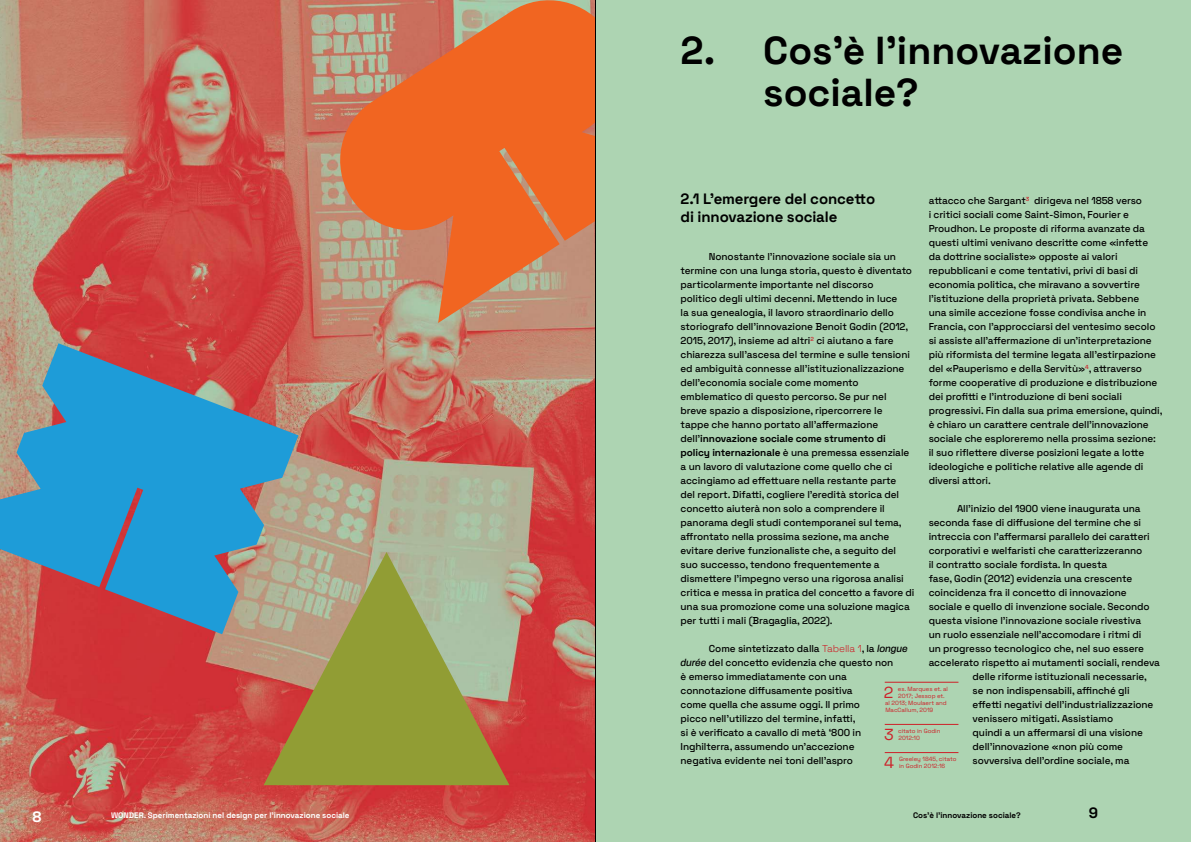
<style>
.page{position:relative;width:1191px;height:842px;background:#fff}
.page>*{position:absolute;margin:0;border:0;box-sizing:border-box;transform-origin:0 0}
.t1{font:700 39px/42px "Space Grotesk";color:#000}
.t2{font:16px "Space Grotesk";color:#cd2028}
.t3{font:700 15px/18px "Space Grotesk";letter-spacing:-.01em;color:#000}
.t4{font:700 15px "Space Grotesk";color:#fff}
.t5{font:500 10px/14px "Space Grotesk";letter-spacing:-.01em;color:#000}
.t6{font:700 8px "Space Grotesk";color:#fff}
.t7{font:700 8px "Space Grotesk";color:#000}
.t8{font:6px/7px "Space Grotesk";color:#cd2028}
.s1{font-weight:700}
.s2{font-weight:300;color:#cd2028}
.s3{font-family:"Archivo";font-style:italic}
</style>
<div class="page">
<div style="left:595px;top:0;width:596px;height:842px;background:#add4b2"></div>
<img style="left:0;top:0;width:595px;height:842px">
<svg style="left:330px;top:0;width:265px;height:323px;background:#da7947"></svg>
<svg style="left:263px;top:552px;width:246px;height:233px;background:#a29d5b"></svg>
<svg style="left:0;top:343px;width:298px;height:291px;background:#6388a5"></svg>
<hr style="left:884px;top:682px;width:74px;height:1px;background:#cd2028">
<hr style="left:884px;top:724px;width:74px;height:1px;background:#cd2028">
<hr style="left:884px;top:752px;width:74px;height:1px;background:#cd2028">
<hr style="left:595px;top:0;width:1px;height:842px;background:#000">
<h1 class="t1" style="left:763px;top:33px;width:361px;text-indent:-83px">2. Cos’è l’innovazione sociale?</h1>
<h3 class="t3" style="left:680px;top:189px;width:196px">2.1 L’emergere del conce琀琀o di innovazione sociale</h3>
<p class="t5" style="left:680px;top:249px;width:235px;text-indent:28px">Nonostante l’innovazione sociale sia un termine con una lunga storia, questo è diventato particolarmente importante nel discorso<br>politico degli ultimi decenni. Me琀琀endo in luce<br>la sua genealogia, il lavoro straordinario dello storiografo dell’innovazione Benoit Godin (2012, 2015, 2017), insieme ad altri<sup>2</sup> ci aiutano a fare chiarezza sull’ascesa del termine e sulle tensioni ed ambiguità connesse all’istituzionalizzazione dell’economia sociale come momento emblematico di questo percorso. Se pur nel breve spazio a disposizione, ripercorrere le<br>tappe che hanno portato all’a昀昀ermazione dell’<span class="s1">innovazione sociale come strumento di policy internazionale</span> è una premessa essenziale a un lavoro di valutazione come quello che ci accingiamo ad e昀昀e琀琀uare nella restante parte<br>del report. Difa琀琀i, cogliere l’eredità storica del conce琀琀o aiuterà non solo a comprendere il panorama degli studi contemporanei sul tema,<br>a昀昀rontato nella prossima sezione, ma anche evitare derive funzionaliste che, a seguito del suo successo, tendono frequentemente a<br>disme琀琀ere l’impegno verso una rigorosa analisi critica e messa in pratica del conce琀琀o a favore di una sua promozione come una soluzione magica per tu琀琀i i mali (Bragaglia, 2022).</p>
<p class="t5" style="left:680px;top:641px;width:229px;text-indent:28px">Come sintetizzato dalla <span class="s2">Tabella 1</span>, la <span class="s3">longue durée</span> del conce琀琀o evidenzia che questo non<br>è emerso immediatamente con una connotazione di昀昀usamente positiva<br>come quella che assume oggi. Il primo<br>picco nell’utilizzo del termine, infa琀琀i,<br>si è veri昀椀cato a cavallo di metà ‘800 in Inghilterra, assumendo un’accezione<br>negativa evidente nei toni dell’aspro</p>
<p class="t5" style="left:928px;top:193px;width:235px">a琀琀acco che Sargant<sup>3</sup> dirigeva nel 1858 verso<br>i critici sociali come Saint-Simon, Fourier e Proudhon. Le proposte di riforma avanzate da questi ultimi venivano descri琀琀e come «infe琀琀e da do琀琀rine socialiste» opposte ai valori repubblicani e come tentativi, privi di basi di economia politica, che miravano a sovvertire l’istituzione della proprietà privata. Sebbene<br>una simile accezione fosse condivisa anche in Francia, con l’approcciarsi del ventesimo secolo si assiste all’a昀昀ermazione di un’interpretazione più riformista del termine legata all’estirpazione del «Pauperismo e della Servitù»<sup>4</sup>, a琀琀raverso forme cooperative di produzione e distribuzione dei pro昀椀琀琀i e l’introduzione di beni sociali progressivi. Fin dalla sua prima emersione, quindi, è chiaro un cara琀琀ere centrale dell’innovazione sociale che esploreremo nella prossima sezione: il suo ri昀氀e琀琀ere diverse posizioni legate a lo琀琀e ideologiche e politiche relative alle agende di diversi a琀琀ori.</p>
<p class="t5" style="left:957px;top:501px;width:185px">All’inizio del 1900 viene inaugurata una</p>
<p class="t5" style="left:928px;top:515px;width:214px">seconda fase di di昀昀usione del termine che si</p>
<p class="t5" style="left:928px;top:529px;width:223px">intreccia con l’a昀昀ermarsi parallelo dei cara琀琀eri</p>
<p class="t5" style="left:928px;top:543px;width:215px">corporativi e welfaristi che cara琀琀erizzeranno</p>
<p class="t5" style="left:928px;top:557px;width:180px">il contra琀琀o sociale fordista. In questa</p>
<p class="t5" style="left:928px;top:571px;width:205px">fase, Godin (2012) evidenzia una crescente</p>
<p class="t5" style="left:928px;top:585px;width:199px">coincidenza fra il conce琀琀o di innovazione</p>
<p class="t5" style="left:928px;top:599px;width:222px">sociale e quello di invenzione sociale. Secondo</p>
<p class="t5" style="left:928px;top:613px;width:214px">questa visione l’innovazione sociale rivestiva</p>
<p class="t5" style="left:928px;top:627px;width:214px">un ruolo essenziale nell’accomodare i ritmi di</p>
<p class="t5" style="left:928px;top:642px;width:217px">un progresso tecnologico che, nel suo essere</p>
<p class="t5" style="left:928px;top:655px;width:233px">accelerato rispe琀琀o ai mutamenti sociali, rendeva</p>
<p class="t5" style="left:972px;top:669px;width:176px">delle riforme istituzionali necessarie,</p>
<p class="t5" style="left:972px;top:683px;width:158px">se non indispensabili, a昀케nché gli</p>
<p class="t5" style="left:972px;top:697px;width:182px">e昀昀e琀琀i negativi dell’industrializzazione</p>
<p class="t5" style="left:972px;top:711px;width:142px">venissero mitigati. Assistiamo</p>
<p class="t5" style="left:972px;top:725px;width:172px">quindi a un a昀昀ermarsi di una visione</p>
<p class="t5" style="left:972px;top:739px;width:152px">dell’innovazione «non più come</p>
<p class="t5" style="left:972px;top:753px;width:158px">sovversiva dell’ordine sociale, ma</p>
<h2 class="t2" style="left:884px;top:681px;width:11px">2</h2>
<p class="t8" style="left:898px;top:685px;width:52px">es. Marques et. al</p>
<p class="t8" style="left:898px;top:692px;width:48px">2017; Jessop et.</p>
<p class="t8" style="left:885px;top:699px;width:63px">al 2013; Moulaert and</p>
<p class="t8" style="left:885px;top:706px;width:49px">MacCallum, 2019</p>
<h2 class="t2" style="left:884px;top:723px;width:11px">3</h2>
<p class="t8" style="left:898px;top:728px;width:44px">citato in Godin<br>2012:10</p>
<h2 class="t2" style="left:884px;top:751px;width:11px">4</h2>
<p class="t8" style="left:899px;top:756px;width:59px">Greeley 1845, citato in Godin 2012:16</p>
<h3 class="t4" style="left:32px;top:811px;width:10px">8</h3>
<p class="t6" style="left:111px;top:812px;width:240px">WONDER. Sperimentazioni nel design per l’innovazione sociale</p>
<p class="t7" style="left:913px;top:812px;width:109px">Cos’è l’innovazione sociale?</p>
<h3 class="t3" style="left:1088px;top:806px;width:11px">9</h3>
</div>
